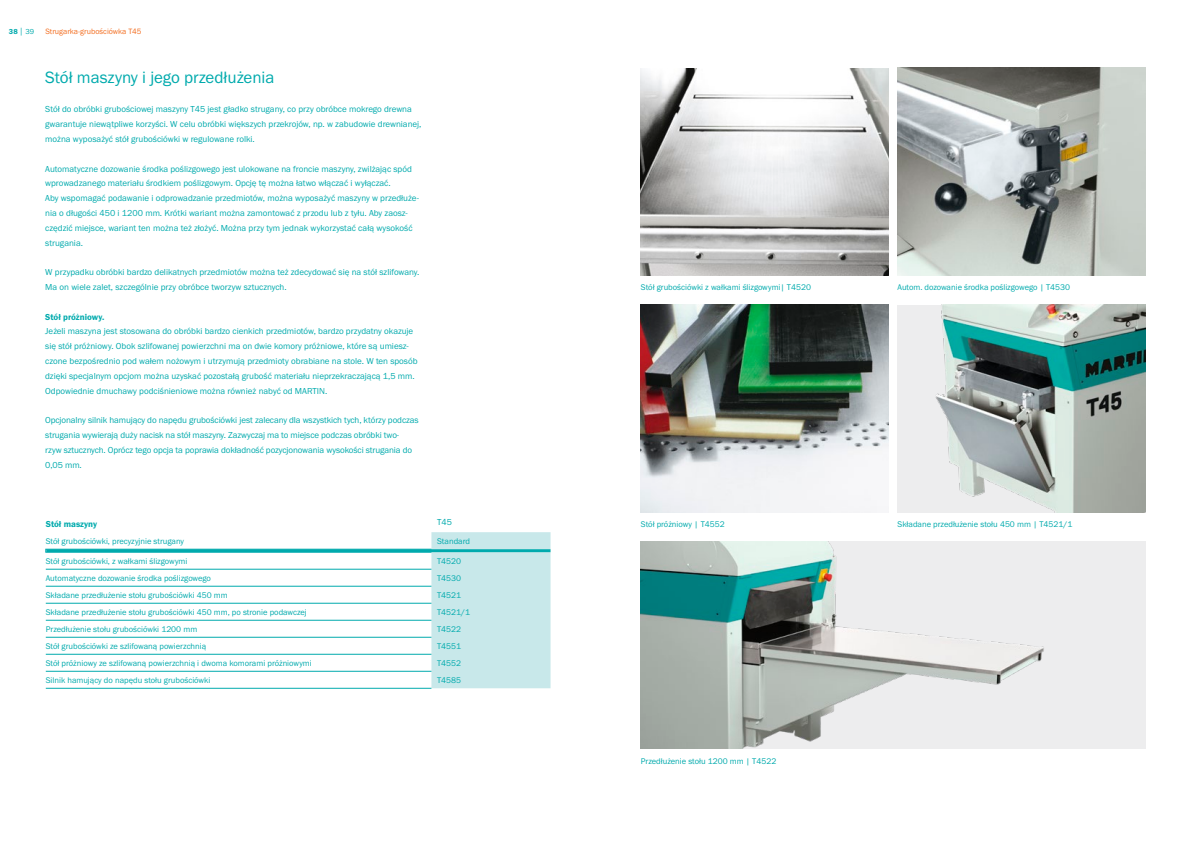
<style>
.page{position:relative;width:1191px;height:842px;background:#fff}
.page>*{position:absolute;margin:0;border:0;box-sizing:border-box;transform-origin:0 0}
.t1{font:17px "Franklin Gothic URW Boo";color:#00aaad}
.t2{font:9px/14.8px "Franklin Gothic URW Boo";color:#00aaad}
.t3{font:9px "Franklin Gothic URW Dem";color:#00aaad}
.t4{font:8.5px "Franklin Gothic URW Boo";color:#00aaad}
.t5{font:8px "Franklin Gothic URW Boo";color:#f36e21}
.t6{font:7.5px "Franklin Gothic URW Dem";color:#00aaad}
.s1{font-family:"Franklin Gothic URW Boo";font-size:9.4px}
.s2{font-family:"Franklin Gothic URW Boo"}
</style>
<div class="page">
<img style="left:641px;top:68px;width:248px;height:207px">
<img style="left:641px;top:305px;width:248px;height:207px">
<img style="left:897px;top:68px;width:248px;height:207px">
<img style="left:897px;top:305px;width:248px;height:207px">
<div style="left:641px;top:542px;width:504px;height:207px;background:#ededee"></div>
<img style="left:641px;top:542px;width:403px;height:207px">
<hr style="left:46px;top:688px;width:385px;height:1px;background:#00aaad">
<svg style="left:45px;top:532px;width:505px;height:156px"></svg>
<hr style="left:45px;top:552px;width:386px;height:1px;background:#00aaad">
<p class="t6" style="left:9px;top:26px;width:27px">38 <span class="s1">|</span> <span class="s2">39</span></p>
<p class="t5" style="left:45px;top:26px;width:98px">Strugarka-grubościówka T45</p>
<h1 class="t1" style="left:45px;top:67px;width:231px">Stół maszyny i jego przedłużenia</h1>
<p class="t2" style="left:45px;top:102px;width:377px">Stół do obróbki grubościowej maszyny T45 jest gładko strugany, co przy obróbce mokrego drewna gwarantuje niewątpliwe korzyści. W celu obróbki większych przekrojów, np. w zabudowie drewnianej, można wyposażyć stół grubościówki w regulowane rolki.</p>
<p class="t2" style="left:45px;top:161px;width:375px">Automatyczne dozowanie środka poślizgowego jest ulokowane na froncie maszyny, zwilżając spód wprowadzanego materiału środkiem poślizgowym. Opcję tę można łatwo włączać i wyłączać.<br>Aby wspomagać podawanie i odprowadzanie przedmiotów, można wyposażyć maszyny w przedłuże&shy;nia o długości 450 i 1200 mm. Krótki wariant można zamontować z przodu lub z tyłu. Aby zaosz&shy;czędzić miejsce, wariant ten można też złożyć. Można przy tym jednak wykorzystać całą wysokość strugania.</p>
<p class="t2" style="left:45px;top:265px;width:375px">W przypadku obróbki bardzo delikatnych przedmiotów można też zdecydować się na stół szlifowany.<br>Ma on wiele zalet, szczególnie przy obróbce tworzyw sztucznych.</p>
<p class="t3" style="left:45px;top:311px;width:61px">Stół próżniowy.</p>
<p class="t2" style="left:45px;top:324px;width:374px">Jeżeli maszyna jest stosowana do obróbki bardzo cienkich przedmiotów, bardzo przydatny okazuje się stół próżniowy. Obok szlifowanej powierzchni ma on dwie komory próżniowe, które są umiesz&shy;czone bezpośrednio pod wałem nożowym i utrzymują przedmioty obrabiane na stole. W ten sposób dzięki specjalnym opcjom można uzyskać pozostałą grubość materiału nieprzekraczającą 1,5 mm.<br>Odpowiednie dmuchawy podciśnieniowe można również nabyć od MARTIN.</p>
<p class="t2" style="left:45px;top:413px;width:375px">Opcjonalny silnik hamujący do napędu grubościówki jest zalecany dla wszystkich tych, którzy podczas strugania wywierają duży nacisk na stół maszyny. Zazwyczaj ma to miejsce podczas obróbki two-<br>rzyw sztucznych. Oprócz tego opcja ta poprawia dokładność pozycjonowania wysokości strugania do 0,05 mm.</p>
<p class="t3" style="left:46px;top:518px;width:53px">Stół maszyny</p>
<p class="t2" style="left:437px;top:514px;width:16px">T45</p>
<p class="t4" style="left:46px;top:535px;width:140px">Stół grubościówki, precyzyjnie strugany</p>
<p class="t4" style="left:437px;top:535px;width:34px">Standard</p>
<p class="t4" style="left:46px;top:555px;width:143px">Stół grubościówki, z wałkami ślizgowymi</p>
<p class="t4" style="left:437px;top:555px;width:26px">T4520</p>
<p class="t4" style="left:46px;top:572px;width:167px">Automatyczne dozowanie środka poślizgowego</p>
<p class="t4" style="left:437px;top:572px;width:26px">T4530</p>
<p class="t4" style="left:46px;top:589px;width:183px">Składane przedłużenie stołu grubościówki 450 mm</p>
<p class="t4" style="left:437px;top:589px;width:26px">T4521</p>
<p class="t4" style="left:46px;top:606px;width:262px">Składane przedłużenie stołu grubościówki 450 mm, po stronie podawczej</p>
<p class="t4" style="left:437px;top:606px;width:34px">T4521/1</p>
<p class="t4" style="left:46px;top:623px;width:153px">Przedłużenie stołu grubościówki 1200 mm</p>
<p class="t4" style="left:437px;top:623px;width:26px">T4522</p>
<p class="t4" style="left:46px;top:640px;width:162px">Stół grubościówki ze szlifowaną powierzchnią</p>
<p class="t4" style="left:437px;top:640px;width:26px">T4551</p>
<p class="t4" style="left:46px;top:657px;width:267px">Stół próżniowy ze szlifowaną powierzchnią i dwoma komorami próżniowymi</p>
<p class="t4" style="left:437px;top:657px;width:26px">T4552</p>
<p class="t4" style="left:46px;top:674px;width:166px">Silnik hamujący do napędu stołu grubościówki</p>
<p class="t4" style="left:437px;top:674px;width:26px">T4585</p>
<p class="t4" style="left:641px;top:282px;width:171px">Stół grubościówki z wałkami ślizgowymi| T4520</p>
<p class="t4" style="left:897px;top:282px;width:174px">Autom. dozowanie środka poślizgowego | T4530</p>
<p class="t4" style="left:641px;top:519px;width:85px">Stół próżniowy | T4552</p>
<p class="t4" style="left:897px;top:519px;width:176px">Składane przedłużenie stołu 450 mm | T4521/1</p>
<p class="t4" style="left:641px;top:756px;width:137px">Przedłużenie stołu 1200 mm | T4522</p>
</div>
